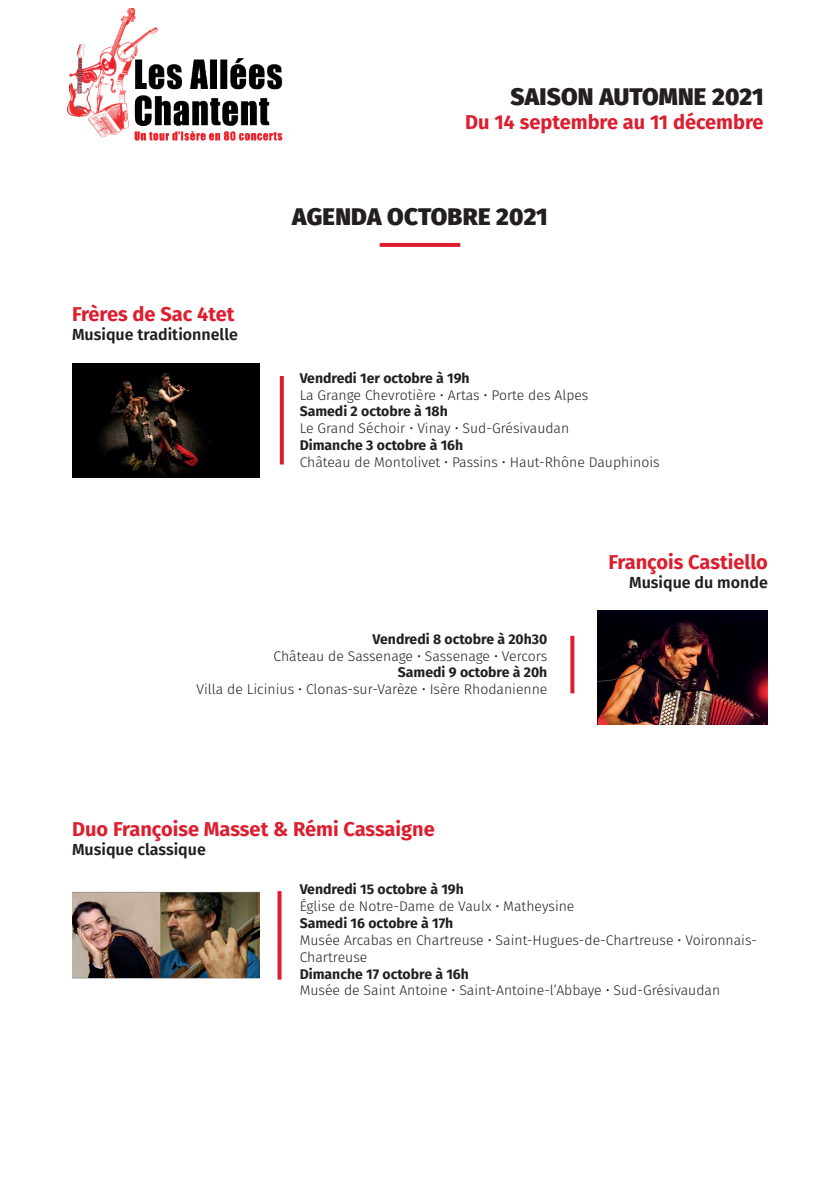
<style>
.page{position:relative;width:840px;height:1191px;background:#fff}
.page>*{position:absolute;margin:0;border:0;box-sizing:border-box;transform-origin:0 0}
.t1{font:800 24px "Fira Sans";letter-spacing:.01em;color:#231f20}
.t2{font:700 20px "Fira Sans";color:#dc1e2f}
.t3{font:600 16px "Fira Sans";color:#231f20}
.t4{font:300 14px/16.8px "Fira Sans";color:#231f20}
.t5{font:700 14px "Fira Sans";color:#231f20}
</style>
<div class="page">
<svg style="left:280px;top:376px;width:4px;height:88px"></svg>
<img style="left:72px;top:364px;width:187px;height:113px">
<img style="left:597px;top:610px;width:170px;height:114px">
<img style="left:72px;top:891px;width:187px;height:88px">
<img style="left:68px;top:8px;width:214px;height:132px">
<svg style="left:379px;top:243px;width:81px;height:4px"></svg>
<svg style="left:570px;top:636px;width:4px;height:57px"></svg>
<svg style="left:277px;top:891px;width:4px;height:88px"></svg>
<h1 class="t1" style="left:510px;top:75px;width:254px">SAISON AUTOMNE 2021</h1>
<h2 class="t2" style="left:465px;top:105px;width:300px">Du 14 septembre au 11 décembre</h2>
<h2 class="t2" style="left:72px;top:297px;width:164px">Frères de Sac 4tet</h2>
<p class="t3" style="left:72px;top:322px;width:167px">Musique traditionnelle</p>
<h1 class="t1" style="left:292px;top:195px;width:257px">AGENDA OCTOBRE 2021</h1>
<p class="t5" style="left:299px;top:366px;width:171px">Vendredi 1er octobre à 19h</p>
<p class="t4" style="left:299px;top:386px;width:290px">La Grange Chevrotière • Artas • Porte des Alpes</p>
<p class="t5" style="left:299px;top:400px;width:149px">Samedi 2 octobre à 18h</p>
<p class="t4" style="left:299px;top:420px;width:271px">Le Grand Séchoir • Vinay • Sud-Grésivaudan</p>
<p class="t5" style="left:299px;top:433px;width:165px">Dimanche 3 octobre à 16h</p>
<p class="t4" style="left:299px;top:453px;width:361px">Château de Montolivet • Passins • Haut-Rhône Dauphinois</p>
<h2 class="t2" style="left:608px;top:545px;width:161px">François Castiello</h2>
<p class="t3" style="left:628px;top:569px;width:140px">Musique du monde</p>
<p class="t5" style="left:372px;top:627px;width:176px">Vendredi 8 octobre à 20h30</p>
<p class="t4" style="left:273px;top:647px;width:275px">Château de Sassenage • Sassenage • Vercors</p>
<p class="t5" style="left:397px;top:660px;width:151px">Samedi 9 octobre à 20h</p>
<p class="t4" style="left:196px;top:681px;width:352px">Villa de Licinius • Clonas-sur-Varèze • Isère Rhodanienne</p>
<h2 class="t2" style="left:72px;top:812px;width:364px">Duo Françoise Masset &amp; Rémi Cassaigne</h2>
<p class="t3" style="left:72px;top:836px;width:135px">Musique classique</p>
<p class="t5" style="left:299px;top:877px;width:165px">Vendredi 15 octobre à 19h</p>
<p class="t4" style="left:299px;top:898px;width:276px">Église de Notre-Dame de Vaulx • Matheysine</p>
<p class="t5" style="left:299px;top:911px;width:155px">Samedi 16 octobre à 17h</p>
<p class="t4" style="left:299px;top:931px;width:458px">Musée Arcabas en Chartreuse • Saint-Hugues-de-Chartreuse • Voironnais-<br>Chartreuse</p>
<p class="t5" style="left:299px;top:961px;width:171px">Dimanche 17 octobre à 16h</p>
<p class="t4" style="left:299px;top:982px;width:422px">Musée de Saint Antoine • Saint-Antoine-l’Abbaye • Sud-Grésivaudan</p>
</div>
